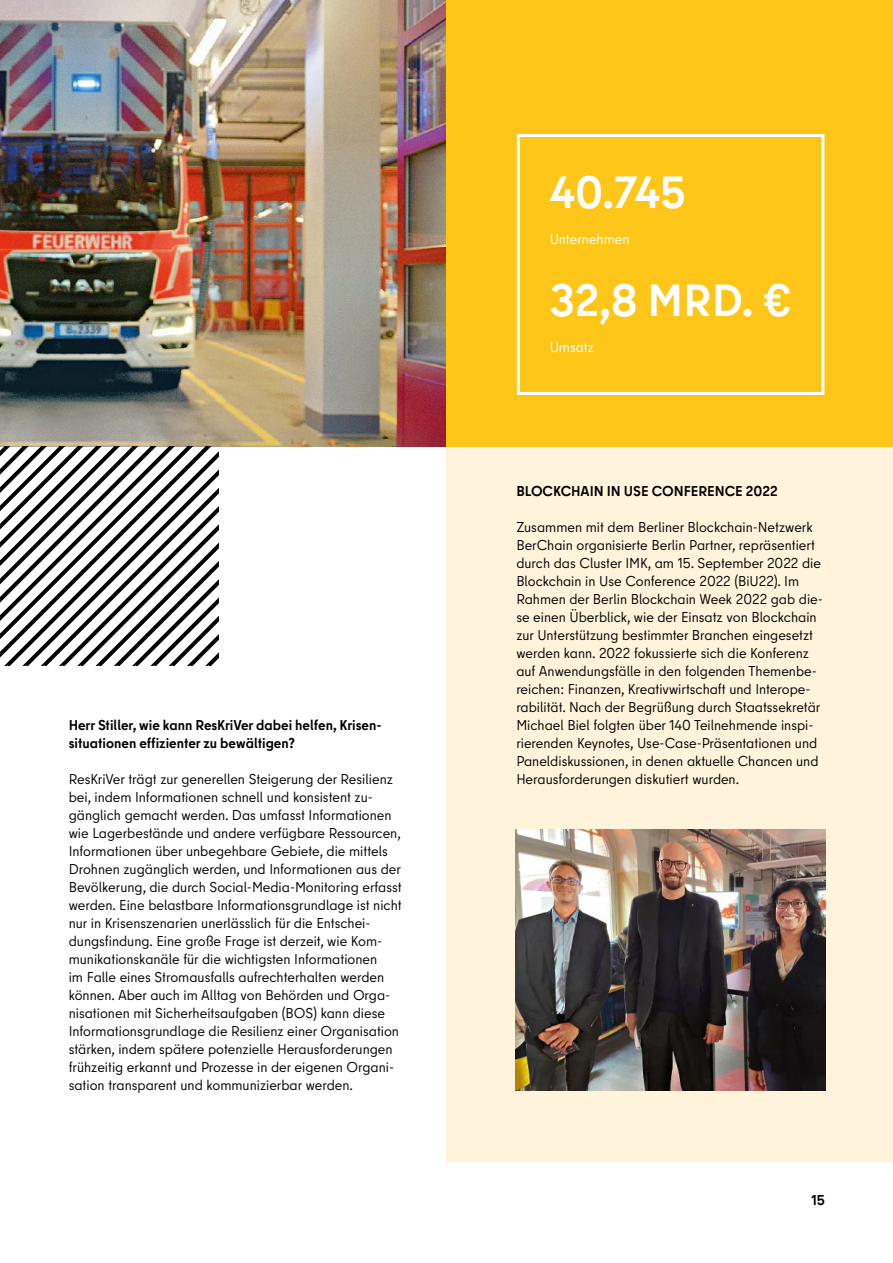
<style>
.page{position:relative;width:893px;height:1263px;background:#fff}
.page>*{position:absolute;margin:0;border:0;box-sizing:border-box;transform-origin:0 0}
.H0{font:700 45px "Berlin Type";color:#fff}
.S1{font:14.25px/18px "Berlin Type";color:#000}
.S1-2{font:700 14.25px "Berlin Type";color:#000}
.Marginalien{font:14.25px "Berlin Type";color:#fff}
</style>
<div class="page">
<div style="left:446px;top:446px;width:447px;height:716px;background:#fff4db"></div>
<img style="left:0;top:0;width:446px;height:446px">
<img style="left:515px;top:829px;width:310px;height:261px">
<svg style="left:0;top:446px;width:219px;height:219px"></svg>
<div style="left:446px;top:0;width:447px;height:446px;background:#fdc618"></div>
<div style="left:517px;top:134px;width:307px;height:261px;border:3px solid #fff"></div>
<p class="S1-2" style="left:69px;top:716px;width:315px">Herr Stiller, wie kann ResKriVer dabei helfen, Krisen-</p>
<p class="S1-2" style="left:69px;top:734px;width:228px">situationen effizienter zu bewältigen?</p>
<p class="S1" style="left:69px;top:770px;width:335px">ResKriVer trägt zur generellen Steigerung der Resilienz bei, indem Informationen schnell und konsistent zu&shy;gänglich gemacht werden. Das umfasst Informationen wie Lagerbestände und andere verfügbare Ressourcen, Informationen über unbegehbare Gebiete, die mittels Drohnen zugänglich werden, und Informationen aus der Bevölkerung, die durch Social-Media-Monitoring erfasst werden. Eine belastbare Informationsgrundlage ist nicht nur in Krisenszenarien unerlässlich für die Entschei&shy;dungsfindung. Eine große Frage ist derzeit, wie Kom&shy;munikationskanäle für die wichtigsten Informationen<br>im Falle eines Stromausfalls aufrechterhalten werden können. Aber auch im Alltag von Behörden und Orga&shy;nisationen mit Sicherheitsaufgaben (BOS) kann diese Informationsgrundlage die Resilienz einer Organisation stärken, indem spätere potenzielle Herausforderungen frühzeitig erkannt und Prozesse in der eigenen Organi&shy;sation transparent und kommunizierbar werden.</p>
<p class="H0" style="left:550px;top:164px;width:138px">40.745</p>
<p class="Marginalien" style="left:550px;top:230px;width:81px">Unternehmen</p>
<p class="H0" style="left:550px;top:272px;width:244px">32,8 MRD. €</p>
<p class="Marginalien" style="left:550px;top:338px;width:46px">Umsatz</p>
<p class="S1-2" style="left:516px;top:482px;width:263px">BLOCKCHAIN IN USE CONFERENCE 2022</p>
<p class="S1" style="left:516px;top:518px;width:308px">Zusammen mit dem Berliner Blockchain-Netzwerk BerChain organisierte Berlin Partner, repräsentiert durch das Cluster IMK, am 15. September 2022 die Blockchain in Use Conference 2022 (BiU22). Im Rahmen der Berlin Blockchain Week 2022 gab die&shy;se einen Überblick, wie der Einsatz von Blockchain zur Unterstützung bestimmter Branchen eingesetzt werden kann. 2022 fokussierte sich die Konferenz auf Anwendungsfälle in den folgenden Themenbe&shy;reichen: Finanzen, Kreativwirtschaft und Interope&shy;rabilität. Nach der Begrüßung durch Staatssekretär Michael Biel folgten über 140 Teilnehmende inspi&shy;rierenden Keynotes, Use-Case-Präsentationen und Paneldiskussionen, in denen aktuelle Chancen und Herausforderungen diskutiert wurden.</p>
<p class="S1-2" style="left:811px;top:1190px;width:15px">15</p>
</div>
